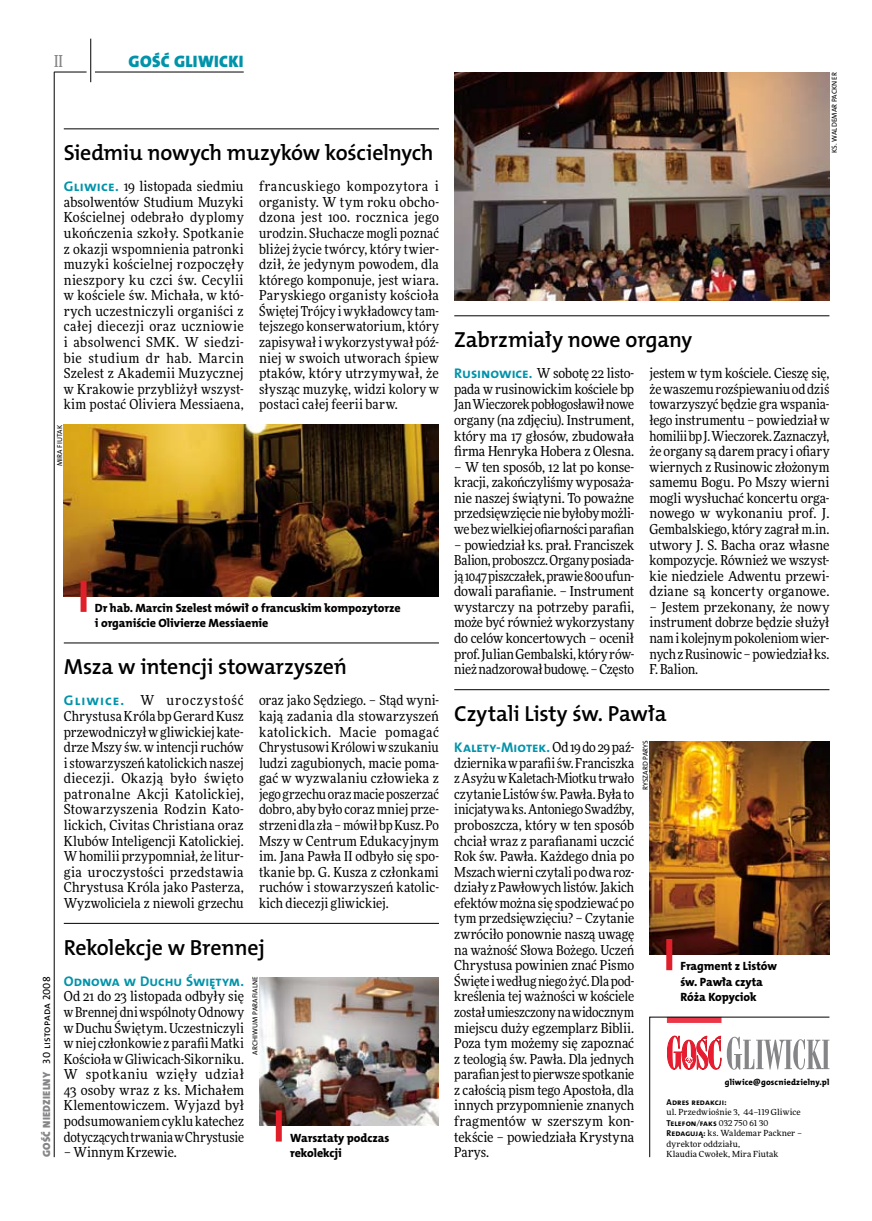
<style>
.page{position:relative;width:872px;height:1221px;background:#fff}
.page>*{position:absolute;margin:0;border:0;box-sizing:border-box;transform-origin:0 0}
.t1{font:21.9px "The Mix HP6 Se Bld";letter-spacing:-.015em;color:#000}
.t2{font:16.65px "The Mix HP9 Blk";letter-spacing:.02em;color:#0093aa}
.t3{font:500 16.5px "Freeday Narrow";color:#858486;scale:.9 1}
.t4{font:13.95px "The Mix HP7 Bld";color:#0093aa}
.t5{font:13.8px/15.6px "Freeday Narrow News";color:#000;text-align:justify}
.t6{font:12px/15.6px "The Mix HP8 Ex Bld";letter-spacing:-.005em;color:#000}
.t7{font:10.5px "The Mix HP5 Plain";letter-spacing:.015em;color:#000}
.t8{font:8.55px "The Mix HP7 Bld";letter-spacing:.005em;color:#000}
.t9{font:8.55px "The Mix HP8 Ex Bld";letter-spacing:.02em;color:#000}
.t10{font:8.4px/10.5px "Freeday News";letter-spacing:.015em;color:#000}
.t11{font:7.2px "The Mix HP5 Plain";letter-spacing:.015em;color:#000}
.t12{font:7.2px "The Mix HP5 Plain";letter-spacing:-.005em;color:#000}
.s1{font-family:"The Mix HP7 Bld";font-size:13.95px;color:#0093aa}
.s2{font-family:"Freeday Narrow News";font-size:13.8px;color:#000}
.s3{font-family:"The Mix HP9 Blk";color:#858486}
.s4{font-family:"Freeday News";font-size:8.4px}
.s5{font-family:"The Mix HP7 Bld";font-size:8.55px}
</style>
<div class="page">
<hr style="left:54px;top:72px;width:1px;height:1085px;background:#000">
<hr style="left:90px;top:39px;width:1px;height:43px;background:#000">
<hr style="left:54px;top:72px;width:33px;height:1px;background:#000">
<hr style="left:95px;top:72px;width:149px;height:1px;background:#000">
<hr style="left:64px;top:129px;width:375px;height:1px;background:#000">
<hr style="left:454px;top:315px;width:375px;height:1px;background:#000">
<hr style="left:64px;top:642px;width:375px;height:1px;background:#000">
<hr style="left:64px;top:923px;width:375px;height:1px;background:#000">
<hr style="left:454px;top:689px;width:375px;height:1px;background:#000">
<img style="left:649px;top:741px;width:180px;height:213px">
<img style="left:454px;top:72px;width:375px;height:228px">
<img style="left:259px;top:977px;width:180px;height:148px">
<div style="left:666px;top:939px;width:6px;height:31px;background:#df1f2a"></div>
<img style="left:64px;top:425px;width:375px;height:171px">
<div style="left:81px;top:580px;width:6px;height:32px;background:#df1f2a"></div>
<svg style="left:649px;top:1016px;width:181px;height:141px"></svg>
<div style="left:276px;top:1110px;width:6px;height:31px;background:#df1f2a"></div>
<p class="t3" style="left:54px;top:50px;width:11px">II</p>
<p class="t2" style="left:129px;top:50px;width:116px">GOŚĆ GLIWICKI</p>
<p class="t11" style="left:830px;top:153px;width:81px;rotate:-90deg">ks. Waldemar Packner</p>
<h1 class="t1" style="left:64px;top:139px;width:371px">Siedmiu nowych muzyków kościelnych</h1>
<p class="t5" style="left:64px;top:178px;width:181px"><span class="s1">Gliwice.</span> 19 listopada siedmiu absolwentów Studium Muzyki Kościelnej odebrało dyplomy ukończenia szkoły. Spotkanie z okazji wspomnienia patronki muzyki kościelnej rozpoczęły nieszpory ku czci św. Cecylii w kościele św. Michała, w któ&shy;rych uczestniczyli organiści z całej diecezji oraz uczniowie i absolwenci SMK. W siedzi&shy;bie studium dr hab. Marcin Szelest z Akademii Muzycznej w Krakowie przybliżył wszyst&shy;kim postać Oliviera Messiaena,</p>
<p class="t5" style="left:259px;top:178px;width:182px">francuskiego kompozytora i organisty. W tym roku obcho&shy;dzona jest 100. rocznica jego urodzin. Słuchacze mogli poznać bliżej życie twórcy, który twier&shy;dził, że jedynym powodem, dla którego komponuje, jest wiara.<br>Paryskiego organisty kościoła Świętej Trójcy i wykładowcy tam&shy;tejszego konserwatorium, który zapisywał i wykorzystywał póź&shy;niej w swoich utworach śpiew ptaków, który utrzymywał, że słysząc muzykę, widzi kolory w postaci całej feerii barw.</p>
<h1 class="t1" style="left:454px;top:325px;width:239px">Zabrzmiały nowe organy</h1>
<p class="t5" style="left:454px;top:365px;width:181px"><span class="s1">Rusinowice.</span> W sobotę 22 listo&shy;pada w rusinowickim kościele bp Jan Wieczorek pobłogosławił nowe organy (na zdjęciu). Instrument, który ma 17 głosów, zbudowała firma Henryka Hobera z Olesna.</p>
<p class="t5" style="left:454px;top:459px;width:181px">– W ten sposób, 12 lat po konse&shy;kracji, zakończyliśmy wyposaża&shy;nie naszej świątyni. To poważne przedsięwzięcie nie byłoby możli&shy;we bez wielkiej ofiarności parafian</p>
<p class="t5" style="left:454px;top:536px;width:181px">– powiedział ks. prał. Franciszek Balion, proboszcz. Organy posiada&shy;ją 1047 piszczałek, prawie 800 ufun&shy;dowali parafianie. – Instrument wystarczy na potrzeby parafii, może być również wykorzystany do celów koncertowych – ocenił prof. Julian Gembalski, który rów&shy;nież nadzorował budowę. – Często</p>
<p class="t5" style="left:649px;top:365px;width:182px">jestem w tym kościele. Cieszę się, że waszemu rozśpiewaniu od dziś towarzyszyć będzie gra wspania&shy;łego instrumentu – powiedział w homilii bp J. Wieczorek. Zaznaczył, że organy są darem pracy i ofiary wiernych z Rusinowic złożonym samemu Bogu. Po Mszy wierni mogli wysłuchać koncertu orga&shy;nowego w wykonaniu prof. J.<br>Gembalskiego, który zagrał m.in. utwory J. S. Bacha oraz własne kompozycje. Również we wszyst&shy;kie niedziele Adwentu przewi&shy;dziane są koncerty organowe.</p>
<p class="t5" style="left:649px;top:599px;width:181px">– Jestem przekonany, że nowy instrument dobrze będzie służył nam i kolejnym pokoleniom wier&shy;nych z Rusinowic – powiedział ks.</p>
<p class="t11" style="left:55px;top:466px;width:42px;rotate:-90deg">Mira Fiutak</p>
<p class="t6" style="left:95px;top:600px;width:307px">Dr hab. Marcin Szelest mówił o francuskim kompozytorze i organiście Olivierze Messiaenie</p>
<h1 class="t1" style="left:64px;top:652px;width:285px">Msza w intencji stowarzyszeń</h1>
<p class="t5" style="left:649px;top:661px;width:50px">F. Balion.</p>
<p class="t5" style="left:64px;top:692px;width:182px"><span class="s1">Gliwice.</span> W uroczystość Chrystusa Króla bp Gerard Kusz przewodniczył w gliwickiej kate&shy;drze Mszy św. w intencji ruchów i stowarzyszeń katolickich naszej diecezji. Okazją było święto patronalne Akcji Katolickiej, Stowarzyszenia Rodzin Kato&shy;lickich, Civitas Christiana oraz Klubów Inteligencji Katolickiej.<br>W homilii przypomniał, że litur&shy;gia uroczystości przedstawia Chrystusa Króla jako Pasterza, Wyzwoliciela z niewoli grzechu</p>
<p class="t5" style="left:259px;top:692px;width:181px">oraz jako Sędziego. – Stąd wyni&shy;kają zadania dla stowarzyszeń katolickich. Macie pomagać Chrystusowi Królowi w szukaniu ludzi zagubionych, macie poma&shy;gać w wyzwalaniu człowieka z jego grzechu oraz macie poszerzać dobro, aby było coraz mniej prze&shy;strzeni dla zła – mówił bp Kusz. Po Mszy w Centrum Edukacyjnym im. Jana Pawła II odbyło się spo&shy;tkanie bp. G. Kusza z członkami ruchów i stowarzyszeń katolic&shy;kich diecezji gliwickiej.</p>
<h1 class="t1" style="left:64px;top:933px;width:203px">Rekolekcje w Brennej</h1>
<p class="t4" style="left:64px;top:972px;width:182px">Odnowa w Duchu Świętym.</p>
<p class="t5" style="left:64px;top:988px;width:182px">Od 21 do 23 listopada odbyły się wBrennej dni wspólnoty Odnowy w Duchu Świętym. Uczestniczyli wniej członkowie z parafii Matki Kościoła w Gliwicach-Sikorniku.<br>W spotkaniu wzięły udział 43 osoby wraz z ks. Michałem Klementowiczem. Wyjazd był podsumowaniem cyklu katechez dotyczących trwania wChrystusie</p>
<p class="t5" style="left:64px;top:1144px;width:115px">– Winnym Krzewie.</p>
<h1 class="t1" style="left:454px;top:699px;width:214px">Czytali Listy św. Pawła</h1>
<p class="t4" style="left:454px;top:738px;width:181px">Kalety-Miotek. <span class="s2">Od 19 do 29 paź-</span></p>
<p class="t5" style="left:454px;top:754px;width:181px">dziernika w parafii św. Franciszka z Asyżu w Kaletach-Miotku trwało czytanie Listów św. Pawła. Była to inicjatywa ks. Antoniego Swadźby, proboszcza, który w ten sposób chciał wraz z parafianami uczcić Rok św. Pawła. Każdego dnia po Mszach wierni czytali po dwa roz&shy;działy z Pawłowych listów. Jakich efektów można się spodziewać po tym przedsięwzięciu? – Czytanie zwróciło ponownie naszą uwagę na ważność Słowa Bożego. Uczeń Chrystusa powinien znać Pismo Święte i według niego żyć. Dla pod&shy;kreślenia tej ważności w kościele został umieszczony na widocznym miejscu duży egzemplarz Biblii.<br>Poza tym możemy się zapoznać z teologią św. Pawła. Dla jednych parafian jest to pierwsze spotkanie z całością pism tego Apostoła, dla innych przypomnienie znanych fragmentów w szerszym kon&shy;tekście – powiedziała Krystyna Parys.</p>
<p class="t12" style="left:641px;top:790px;width:51px;rotate:-90deg">Ryszar d Parys</p>
<p class="t6" style="left:680px;top:958px;width:98px">Fragment z Listów św. Pawła czyta<br>Róża Kopyciok</p>
<p class="t11" style="left:250px;top:1054px;width:80px;rotate:-90deg">Archiwum parafialne</p>
<p class="t7" style="left:40px;top:1156px;width:182px;rotate:-90deg"><span class="s3">GOŚĆ NIEDZIELNY</span> 30 listopada 2008</p>
<p class="t9" style="left:724px;top:1076px;width:106px">gliwice@goscniedzielny.pl</p>
<p class="t8" style="left:666px;top:1096px;width:62px">Adres redakcji:</p>
<p class="t10" style="left:666px;top:1106px;width:136px">ul. Przedwiośnie 3, 44–119 Gliwice</p>
<p class="t8" style="left:666px;top:1117px;width:103px">Telefon<span class="s4">/</span>faks <span class="s4">032 750 61 30</span></p>
<p class="t10" style="left:666px;top:1127px;width:137px"><span class="s5">Redagują:</span> ks. Waldemar Packner – dyrektor oddziału,<br>Klaudia Cwołek, Mira Fiutak</p>
<p class="t6" style="left:290px;top:1129px;width:101px">Warsztaty podczas rekolekcji</p>
</div>
